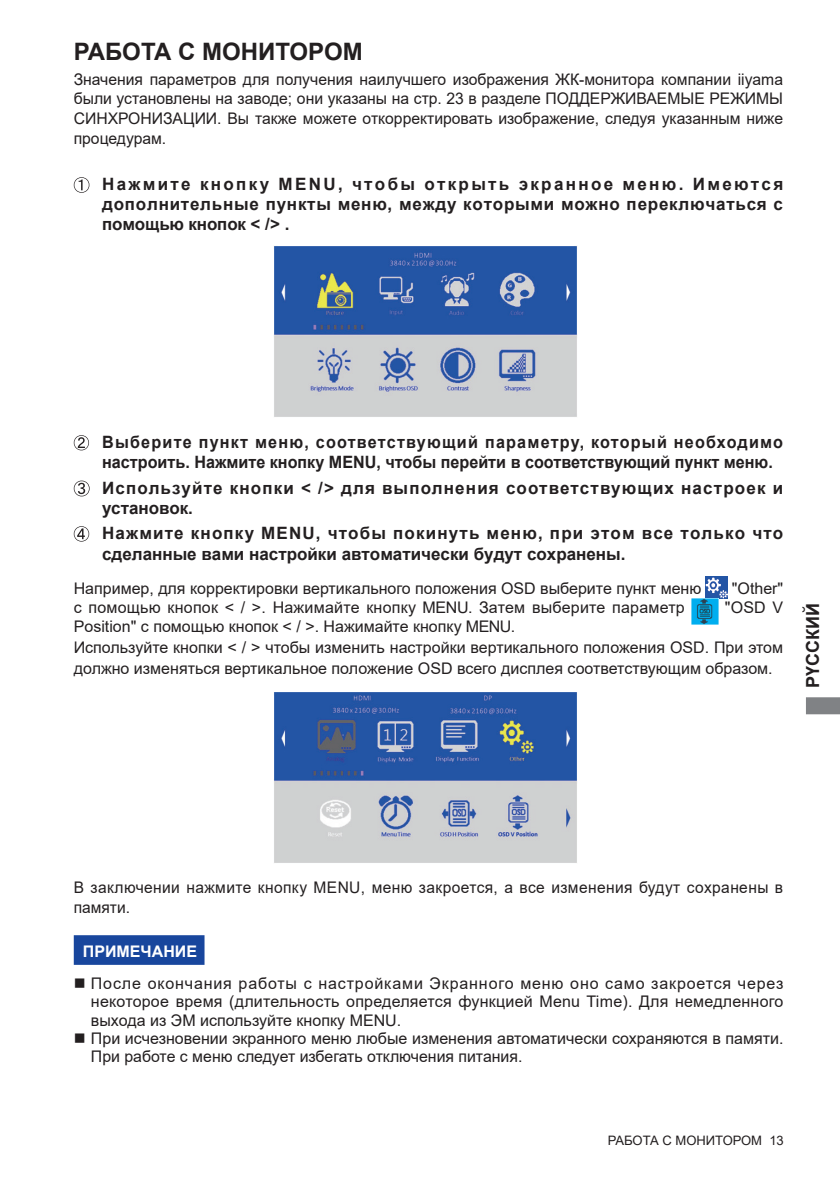
<style>
.page{position:relative;width:840px;height:1191px;background:#fff}
.page>*{position:absolute;margin:0;border:0;box-sizing:border-box;transform-origin:0 0}
.t1{font:700 24px "Arial";color:#231f20}
.t2{font:700 18px "Arial";color:#231f20}
.t3{font:700 17px/19.8px "Arial";color:#231f20;scale:.95 1}
.t4{font:700 17px/19.8px "Arial";letter-spacing:.045em;color:#231f20;text-align:justify}
.t5{font:700 17px/20.4px "Arial";color:#231f20}
.t6{font:700 17px/19.8px "Arial";letter-spacing:.07em;color:#231f20}
.t7{font:16px/19.8px "Arial";color:#231f20;text-align:justify}
.t8{font:16px/19.8px "Arial";letter-spacing:.025em;color:#231f20}
.t9{font:700 16px "Arial";color:#fff}
.t10{font:13px "Arial";color:#231f20}
</style>
<div class="page">
<svg style="left:806px;top:697px;width:33px;height:17px"></svg>
<svg style="left:74px;top:177px;width:15px;height:16px"></svg>
<svg style="left:74px;top:435px;width:15px;height:15px"></svg>
<svg style="left:74px;top:480px;width:15px;height:16px"></svg>
<svg style="left:74px;top:526px;width:15px;height:15px"></svg>
<div style="left:74px;top:935px;width:130px;height:30px;background:#18469d;border:2px solid #18469d"></div>
<img style="left:705px;top:577px;width:22px;height:21px">
<img style="left:691px;top:599px;width:26px;height:26px">
<img style="left:274px;top:692px;width:303px;height:171px">
<img style="left:274px;top:246px;width:303px;height:171px">
<h1 class="t1" style="left:74px;top:35px;width:290px">РАБОТА С МОНИТОРОМ</h1>
<p class="t7" style="left:74px;top:69px;width:710px">Значения параметров для получения наилучшего изображения ЖК-монитора компании iiyama были установлены на заводе; они указаны на стр. 23 в разделе ПОДДЕРЖИВАЕМЫЕ РЕЖИМЫ СИНХРОНИЗАЦИИ. Вы также можете откорректировать изображение, следуя указанным ниже процедурам.</p>
<p class="t4" style="left:102px;top:175px;width:682px">Нажмите кнопку MENU, чтобы открыть экранное меню. Имеются дополнительные пункты меню, между которыми можно переключаться с помощью кнопок &lt; /&gt; .</p>
<p class="t3" style="left:102px;top:433px;width:718px">Выберите пункт меню, соответствующий параметру, который необходимо настроить. Нажмите кнопку MENU, чтобы перейти в соответствующий пункт меню.</p>
<p class="t6" style="left:102px;top:478px;width:682px">Используйте кнопки &lt; /&gt; для выполнения соответствующих настроек и установок.</p>
<p class="t5" style="left:102px;top:523px;width:682px">Нажмите кнопку MENU, чтобы покинуть меню, при этом все только что сделанные вами настройки автоматически будут сохранены.</p>
<p class="t7" style="left:74px;top:578px;width:628px">Например, для корректировки вертикального положения OSD выберите пункт меню</p>
<p class="t7" style="left:731px;top:578px;width:53px">"Other"</p>
<p class="t7" style="left:74px;top:598px;width:612px">с помощью кнопок &lt; / &gt;. Нажимайте кнопку MENU. Затем выберите параметр</p>
<p class="t7" style="left:724px;top:598px;width:60px">"OSD V</p>
<p class="t7" style="left:74px;top:615px;width:710px;line-height:21.2px;text-align:left">Position" с помощью кнопок &lt; / &gt;. Нажимайте кнопку MENU.<br>Используйте кнопки &lt; / &gt; чтобы изменить настройки вертикального положения OSD. При этом должно изменяться вертикальное положение OSD всего дисплея соответствующим образом.</p>
<p class="t2" style="left:799px;top:688px;width:86px;rotate:-90deg">РҮССКИЙ</p>
<p class="t8" style="left:74px;top:877px;width:710px">В заключении нажмите кнопку MENU, меню закроется, а все изменения будут сохранены в памяти.</p>
<p class="t9" style="left:83px;top:940px;width:116px">ПРИМЕЧАНИЕ</p>
<p class="t7" style="left:91px;top:973px;width:693px;line-height:18.4px;text-indent:-17px">■ После окончания работы с настройками Экранного меню оно само закроется через некоторое время (длительность определяется функцией Menu Time). Для немедленного выхода из ЭМ используйте кнопку MENU.</p>
<p class="t7" style="left:91px;top:1029px;width:693px;line-height:18.4px;text-indent:-17px">■ При исчезновении экранного меню любые изменения автоматически сохраняются в памяти.<br>При работе с меню следует избегать отключения питания.</p>
<p class="t10" style="left:607px;top:1131px;width:177px">РАБОТА С МОНИТОРОМ 13</p>
</div>
